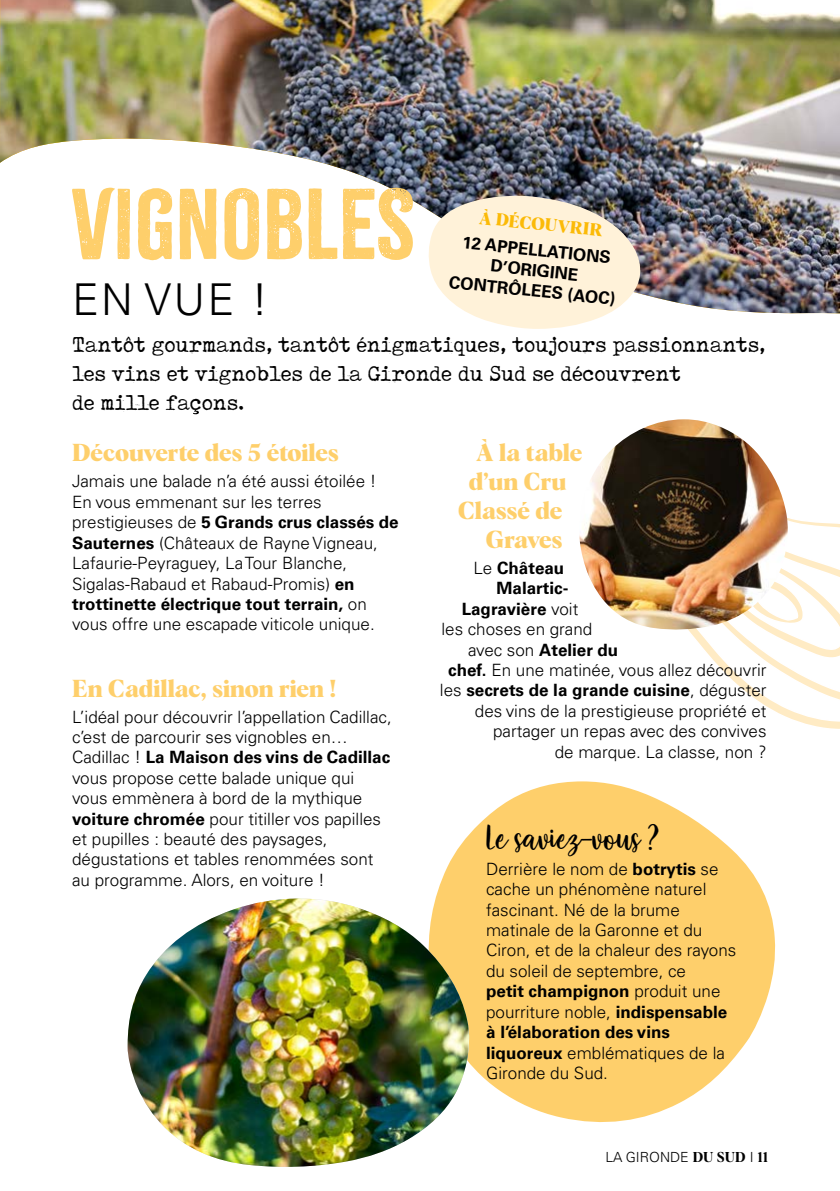
<style>
.page{position:relative;width:840px;height:1191px;background:#fff}
.page>*{position:absolute;margin:0;border:0;box-sizing:border-box;transform-origin:0 0}
.t1{font:88px "Citrus Gothic";color:#fecf6b}
.t2{font:300 44px "Univers";color:#000}
.t3{font:34px "Faradisa Script";color:#000}
.t4{font:24px/28.8px "Tox Typewriter";color:#000}
.t5{font:700 24px "Albra";color:#fecf6b}
.t6{font:300 17px/20.4px "Univers";color:#000}
.t7{font:700 17px/20.4px "Univers";color:#000;text-align:center}
.t8{font:700 17px "Albra";color:#fbba07}
.t9{font:300 14px "Univers";color:#000}
.s1{font-weight:700}
.s2{font-weight:300}
.s3{font-family:"Albra Semi";font-weight:400}
</style>
<div class="page">
<svg style="left:435px;top:781px;width:340px;height:342px;fill:#fecf6b"></svg>
<svg style="left:766px;top:706px;width:73px;height:23px"></svg>
<svg style="left:688px;top:518px;width:151px;height:188px"></svg>
<img style="left:0;top:0;width:839px;height:314px">
<img style="left:127px;top:898px;width:343px;height:269px">
<img style="left:579px;top:419px;width:209px;height:211px">
<svg style="left:427px;top:195px;width:213px;height:134px;background:#ece2d0"></svg>
<svg style="left:193px;top:410px;width:6px;height:4px"></svg>
<h1 class="t1" style="left:72px;top:169px;width:344px">VIGNOBLES</h1>
<h2 class="t2" style="left:72px;top:272px;width:197px">EN VUE !</h2>
<p class="t8" style="left:480px;top:205px;width:125px;rotate:6deg">À DÉCOUVRIR</p>
<p class="t7" style="left:454px;top:231px;width:168px;rotate:6deg">12 APPELLATIONS<br>D’ORIGINE<br>CONTRÔLEES (AOC)</p>
<h3 class="t4" style="left:72px;top:330px;width:694px">Tantôt gourmands, tantôt énigmatiques, toujours passionnants, les vins et vignobles de la Gironde du Sud se découvrent<br>de mille facons.</h3>
<h3 class="t5" style="left:72px;top:435px;width:268px">Découverte des 5 étoiles</h3>
<p class="t6" style="left:72px;top:471px;width:328px">Jamais une balade n’a été aussi étoilée !<br>En vous emmenant sur les terres prestigieuses de <span class="s1">5 Grands crus classés de Sauternes</span> (Châteaux de Rayne Vigneau, Lafaurie-Peyraguey, La Tour Blanche, Sigalas-Rabaud et Rabaud-Promis) <span class="s1">en trottinette électrique tout terrain,</span> on vous offre une escapade viticole unique.</p>
<h3 class="t5" style="left:72px;top:670px;width:265px">En Cadillac, sinon rien !</h3>
<p class="t6" style="left:72px;top:706px;width:321px">L’idéal pour découvrir l’appellation Cadillac, c’est de parcourir ses vignobles en… Cadillac ! <span class="s1">La Maison des vins de Cadillac </span>vous propose cette balade unique qui vous emmènera à bord de la mythique <span class="s1">voiture chromée</span> pour titiller vos papilles et pupilles : beauté des paysages, dégustations et tables renommées sont au programme. Alors, en voiture !</p>
<h3 class="t5" style="left:476px;top:435px;width:107px">À la table</h3>
<h3 class="t5" style="left:468px;top:464px;width:99px">d’un Cru</h3>
<h3 class="t5" style="left:458px;top:493px;width:106px">Classé de</h3>
<h3 class="t5" style="left:485px;top:522px;width:78px">Graves</h3>
<p class="t7" style="left:473px;top:558px;width:92px"><span class="s2">Le</span> Château</p>
<p class="t7" style="left:496px;top:578px;width:73px">Malartic-</p>
<p class="t7" style="left:461px;top:598px;width:118px">Lagravière <span class="s2">voit</span></p>
<p class="t6" style="left:441px;top:619px;width:152px">les choses en grand</p>
<p class="t7" style="left:468px;top:639px;width:152px"><span class="s2">avec son</span> Atelier du</p>
<p class="t6" style="left:448px;top:659px;width:319px"><span class="s1">chef.</span> En une matinée, vous allez découvrir</p>
<p class="t7" style="left:439px;top:680px;width:328px"><span class="s2">les</span> secrets de la grande cuisine<span class="s2">, déguster</span></p>
<p class="t6" style="left:474px;top:700px;width:293px">des vins de la prestigieuse propriété et</p>
<p class="t6" style="left:493px;top:721px;width:275px">partager un repas avec des convives</p>
<p class="t6" style="left:554px;top:741px;width:213px">de marque. La classe, non ?</p>
<h3 class="t3" style="left:486px;top:814px;width:174px">Le saviez-vous ?</h3>
<p class="t6" style="left:486px;top:858px;width:251px">Derrière le nom de <span class="s1">botrytis</span> se cache un phénomène naturel fascinant. Né de la brume matinale de la Garonne et du<br>Ciron, et de la chaleur des rayons du soleil de septembre, ce<br><span class="s1">petit champignon</span> produit une pourriture noble, <span class="s1">indispensable à l’élaboration des vins liquoreux</span> emblématiques de la<br>Gironde du Sud.</p>
<p class="t9" style="left:605px;top:1148px;width:164px">LA GIRONDE <span class="s3">DU SUD</span> I <span class="s3">11</span></p>
</div>
